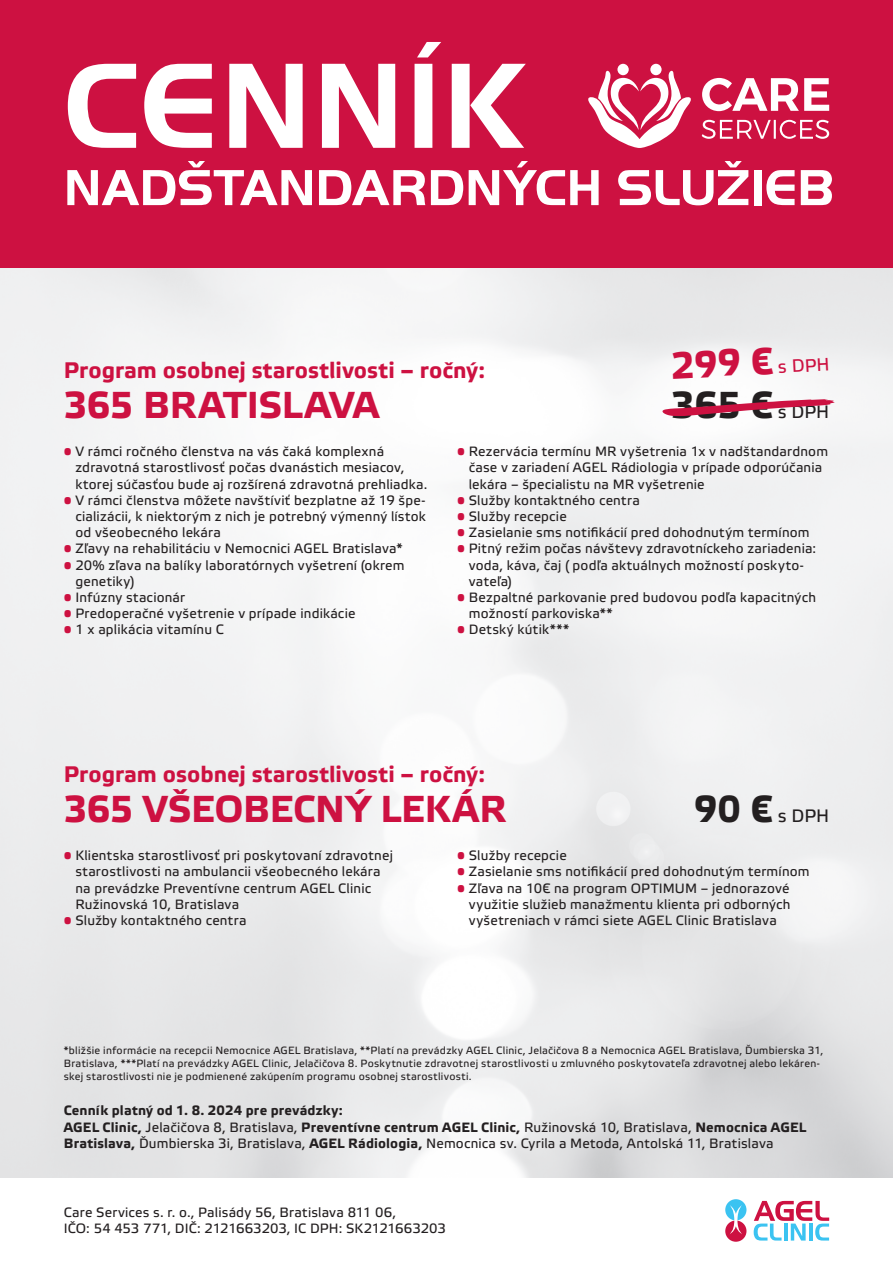
<style>
.page{position:relative;width:893px;height:1263px;background:#fff}
.page>*{position:absolute;margin:0;border:0;box-sizing:border-box;transform-origin:0 0}
.t1{font:700 126px "Handel Got D";letter-spacing:.015em;color:#fff}
.t2{font:700 52.5px "Handel Got D";color:#fff}
.t3{font:700 37.5px "Etelka Text Pro";letter-spacing:-.005em;color:#cd1141}
.t4{font:700 37.5px "Etelka Text Pro";color:#231f20}
.t5{font:700 22.5px "Etelka Text Pro";color:#cd1141}
.t6{font:18px "Etelka Text Pro";color:#231f20}
.t7{font:13.5px/16.2px "Etelka Text Pro";letter-spacing:.015em;color:#231f20}
.t8{font:700 13.5px "Etelka Text Pro";letter-spacing:.015em;color:#231f20}
.t9{font:10.5px/12.6px "Etelka Text Pro";letter-spacing:.025em;color:#231f20}
.s1{font-weight:400;font-size:18px}
.s2{color:#cd1141}
.s3{font-weight:700;font-size:37.5px}
.s4{font-weight:700}
</style>
<div class="page">
<div style="left:0;top:0;width:893px;height:268px;background:#cd1141"></div>
<svg style="left:588px;top:64px;width:241px;height:84px"></svg>
<div style="left:725px;top:1199px;width:21px;height:21px;background:#3bc3f1;border-radius:50%"></div>
<div style="left:725px;top:1220px;width:21px;height:22px;background:#cd1141;border-radius:50%"></div>
<svg style="left:729px;top:1205px;width:13px;height:29px"></svg>
<svg style="left:754px;top:1201px;width:75px;height:39px"></svg>
<svg style="left:662px;top:399px;width:173px;height:17px"></svg>
<p class="t1" style="left:64px;top:35px;width:464px">CENNÍK</p>
<p class="t2" style="left:64px;top:158px;width:772px">NADŠTANDARDNÝCH SLUŽIEB</p>
<p class="t3" style="left:670px;top:345px;width:160px;rotate:-3deg">299 € <span class="s1">s DPH</span></p>
<p class="t5" style="left:64px;top:357px;width:423px">Program osobnej starostlivosti – ročný:</p>
<p class="t3" style="left:64px;top:385px;width:317px">365 BRATISLAVA</p>
<p class="t4" style="left:671px;top:385px;width:159px">365 € <span class="s1">s DPH</span></p>
<p class="t7" style="left:75px;top:444px;width:353px;text-indent:-12px"><span class="s2">•</span> V rámci ročného členstva na vás čaká komplexná zdravotná starostlivosť počas dvanástich mesiacov, ktorej súčasťou bude aj rozšírená zdravotná prehliadka.</p>
<p class="t7" style="left:75px;top:493px;width:352px;text-align:justify;text-indent:-12px"><span class="s2">•</span> V rámci členstva môžete navštíviť bezplatne až 19 špe&shy;cializácii, k niektorým z nich je potrebný výmenný lístok od všeobecného lekára</p>
<p class="t7" style="left:64px;top:541px;width:340px"><span class="s2">•</span> Zľavy na rehabilitáciu v Nemocnici AGEL Bratislava*</p>
<p class="t7" style="left:75px;top:558px;width:331px;text-indent:-12px"><span class="s2">•</span> 20% zľava na balíky laboratórnych vyšetrení (okrem genetiky)</p>
<p class="t7" style="left:64px;top:590px;width:123px"><span class="s2">•</span> Infúzny stacionár</p>
<p class="t7" style="left:64px;top:606px;width:293px"><span class="s2">•</span> Predoperačné vyšetrenie v prípade indikácie</p>
<p class="t7" style="left:64px;top:622px;width:162px"><span class="s2">•</span> 1 x aplikácia vitamínu C</p>
<p class="t7" style="left:469px;top:444px;width:361px;text-indent:-12px"><span class="s2">•</span> Rezervácia termínu MR vyšetrenia 1x v nadštandardnom čase v zariadení AGEL Rádiologia v prípade odporúčania lekára – špecialistu na MR vyšetrenie</p>
<p class="t7" style="left:457px;top:493px;width:184px"><span class="s2">•</span> Služby kontaktného centra</p>
<p class="t7" style="left:457px;top:509px;width:111px"><span class="s2">•</span> Služby recepcie</p>
<p class="t7" style="left:457px;top:525px;width:354px"><span class="s2">•</span> Zasielanie sms notifikácií pred dohodnutým termínom</p>
<p class="t7" style="left:469px;top:541px;width:349px;text-indent:-12px"><span class="s2">•</span> Pitný režim počas návštevy zdravotníckeho zariadenia: voda, káva, čaj ( podľa aktuálnych možností poskyto&shy;vateľa)</p>
<p class="t7" style="left:469px;top:590px;width:349px;text-indent:-12px"><span class="s2">•</span> Bezpaltné parkovanie pred budovou podľa kapacitných možností parkoviska**</p>
<p class="t7" style="left:457px;top:622px;width:114px"><span class="s2">•</span> Detský kútik***</p>
<p class="t5" style="left:64px;top:761px;width:423px">Program osobnej starostlivosti – ročný:</p>
<p class="t3" style="left:64px;top:788px;width:444px">365 VŠEOBECNÝ LEKÁR</p>
<p class="t6" style="left:694px;top:806px;width:137px"><span class="s3">90 €</span> s DPH</p>
<p class="t7" style="left:75px;top:848px;width:319px;text-indent:-12px"><span class="s2">•</span> Klientska starostlivosť pri poskytovaní zdravotnej starostlivosti na ambulancii všeobecného lekára na prevádzke Preventívne centrum AGEL Clinic Ružinovská 10, Bratislava</p>
<p class="t7" style="left:64px;top:913px;width:184px"><span class="s2">•</span> Služby kontaktného centra</p>
<p class="t7" style="left:457px;top:848px;width:111px"><span class="s2">•</span> Služby recepcie</p>
<p class="t7" style="left:457px;top:864px;width:354px"><span class="s2">•</span> Zasielanie sms notifikácií pred dohodnutým termínom</p>
<p class="t7" style="left:469px;top:881px;width:323px;text-align:justify;text-indent:-12px"><span class="s2">•</span> Zľava na 10€ na program OPTIMUM – jednorazové využitie služieb manažmentu klienta pri odborných vyšetreniach v rámci siete AGEL Clinic Bratislava</p>
<p class="t9" style="left:64px;top:1045px;width:761px">*bližšie informácie na recepcii Nemocnice AGEL Bratislava, **Platí na prevádzky AGEL Clinic, Jelačičova 8 a Nemocnica AGEL Bratislava, Ďumbierska 31,<br>Bratislava, ***Platí na prevádzky AGEL Clinic, Jelačičova 8. Poskytnutie zdravotnej starostlivosti u zmluvného poskytovateľa zdravotnej alebo lekáren&shy;skej starostlivosti nie je podmienené zakúpením programu osobnej starostlivosti.</p>
<p class="t8" style="left:64px;top:1103px;width:281px">Cenník platný od 1. 8. 2024 pre prevádzky:</p>
<p class="t7" style="left:64px;top:1120px;width:744px"><span class="s4">AGEL Clinic,</span> Jelačičova 8, Bratislava, <span class="s4">Preventívne centrum AGEL Clinic,</span> Ružinovská 10, Bratislava, <span class="s4">Nemocnica AGEL<br>Bratislava,</span> Ďumbierska 3i, Bratislava, <span class="s4">AGEL Rádiologia,</span> Nemocnica sv. Cyrila a Metoda, Antolská 11, Bratislava</p>
<p class="t7" style="left:64px;top:1205px;width:334px">Care Services s. r. o., Palisády 56, Bratislava 811 06,</p>
<p class="t7" style="left:64px;top:1221px;width:384px">IČO: 54 453 771, DIČ: 2121663203, IC DPH: SK2121663203</p>
</div>
